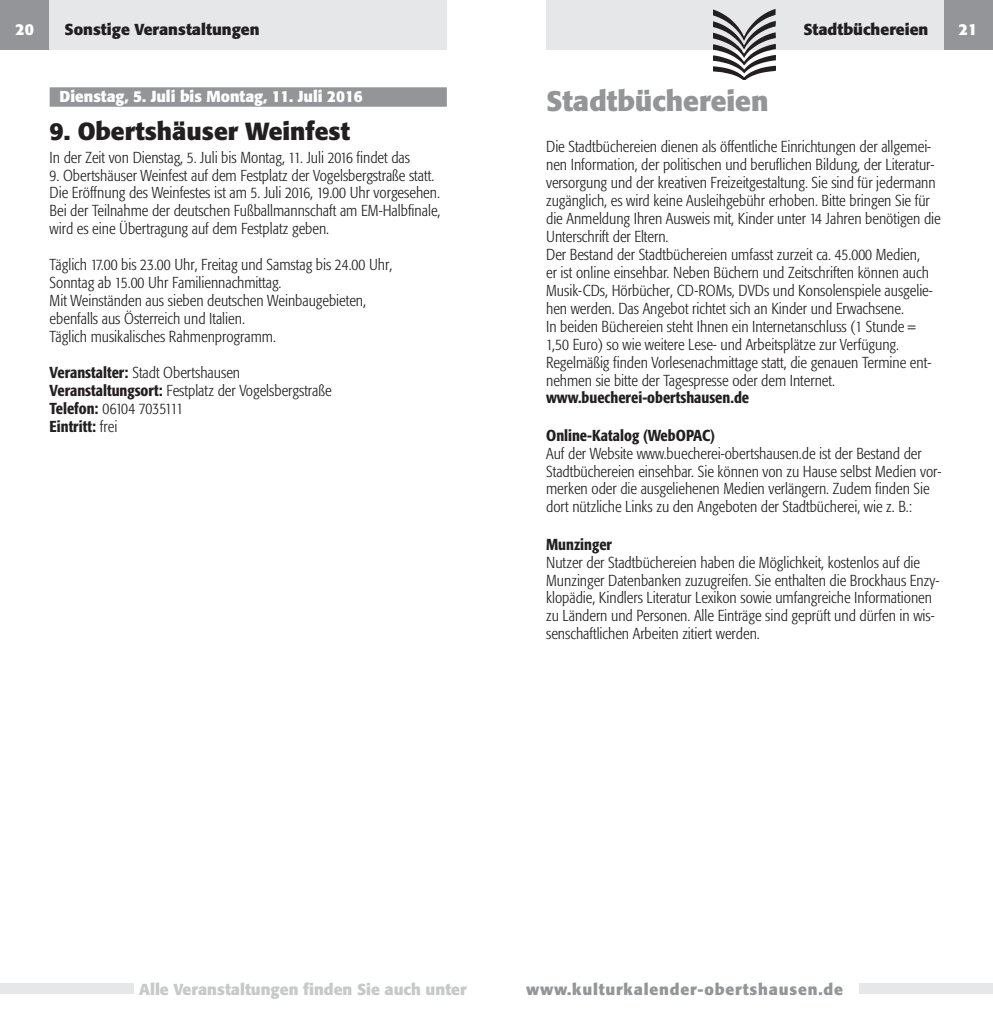
<style>
.page{position:relative;width:993px;height:1017px;background:#fff}
.page>*{position:absolute;margin:0;border:0;box-sizing:border-box;transform-origin:0 0}
.t1{font:700 28px "Formata";color:#939598}
.t2{font:700 24.5px "Formata";color:#231f20}
.t3{font:300 condensed 15.75px/18px "Formata";color:#231f20}
.t4{font:500 condensed 15.75px "Formata";color:#231f20}
.t5{font:700 15.75px "Formata";color:#231f20}
.t6{font:700 15.75px "Formata";color:#fff}
.t7{font:700 15.75px "Formata";color:#c7c8ca}
.t8{font:700 15.75px "Formata";letter-spacing:.05em;color:#939598}
.s1{font-weight:500}
</style>
<div class="page">
<div style="left:943px;top:0;width:49px;height:50px;background:#939598"></div>
<div style="left:859px;top:984px;width:133px;height:10px;background:#e6e7e9"></div>
<div style="left:50px;top:87px;width:396px;height:20px;background:#939598"></div>
<div style="left:0;top:984px;width:133px;height:10px;background:#e6e7e9"></div>
<div style="left:546px;top:0;width:397px;height:50px;background:#e6e7e9"></div>
<div style="left:0;top:0;width:50px;height:50px;background:#939598"></div>
<div style="left:50px;top:0;width:396px;height:50px;background:#e6e7e9"></div>
<img style="left:713px;top:10px;width:62px;height:69px">
<p class="t5" style="left:800px;top:19px;width:119px">Thea erspi lpla</p>
<p class="t6" style="left:958px;top:19px;width:20px">21</p>
<p class="t6" style="left:16px;top:19px;width:20px">20</p>
<p class="t5" style="left:64px;top:19px;width:196px">Sonstige Veranstaltungen</p>
<p class="t5" style="left:803px;top:19px;width:126px">Stadtbüchereien</p>
<p class="t6" style="left:60px;top:86px;width:304px">Dienstag, 5. Juli bis Montag, 11. Juli 2016</p>
<h2 class="t2" style="left:50px;top:116px;width:302px">9. Obertshäuser Weinfest</h2>
<p class="t3" style="left:50px;top:148px;width:362px">In der Zeit von Dienstag, 5. Juli bis Montag, 11. Juli 2016 findet das</p>
<p class="t3" style="left:50px;top:166px;width:392px">9. Obertshäuser Weinfest auf dem Festplatz der Vogelsbergstraße statt.<br>Die Eröffnung des Weinfestes ist am 5. Juli 2016, 19.00 Uhr vorgesehen.<br>Bei der Teilnahme der deutschen Fußballmannschaft am EM-Halbfinale, wird es eine Übertragung auf dem Festplatz geben.</p>
<p class="t3" style="left:50px;top:256px;width:344px">Täglich 17.00 bis 23.00 Uhr, Freitag und Samstag bis 24.00 Uhr, Sonntag ab 15.00 Uhr Familiennachmittag.<br>Mit Weinständen aus sieben deutschen Weinbaugebieten, ebenfalls aus Österreich und Italien.<br>Täglich musikalisches Rahmenprogramm.</p>
<p class="t3" style="left:50px;top:364px;width:283px"><span class="s1">Veranstalter:</span> Stadt Obertshausen<br><span class="s1">Veranstaltungsort:</span> Festplatz der Vogelsbergstraße<br><span class="s1">Telefon:</span> 06104 7035111<br><span class="s1">Eintritt:</span> frei</p>
<h1 class="t1" style="left:546px;top:84px;width:224px">Stadtbüchereien</h1>
<p class="t3" style="left:546px;top:138px;width:396px">Die Stadtbüchereien dienen als öffentliche Einrichtungen der allgemei&shy;nen Information, der politischen und beruflichen Bildung, der Literatur&shy;versorgung und der kreativen Freizeitgestaltung. Sie sind für jedermann zugänglich, es wird keine Ausleihgebühr erhoben. Bitte bringen Sie für die Anmeldung Ihren Ausweis mit, Kinder unter 14 Jahren benötigen die Unterschrift der Eltern.<br>Der Bestand der Stadtbüchereien umfasst zurzeit ca. 45.000 Medien,<br>er ist online einsehbar. Neben Büchern und Zeitschriften können auch Musik-CDs, Hörbücher, CD-ROMs, DVDs und Konsolenspiele ausgelie&shy;hen werden. Das Angebot richtet sich an Kinder und Erwachsene.<br>In beiden Büchereien steht Ihnen ein Internetanschluss (1 Stunde = 1,50 Euro) so wie weitere Lese- und Arbeitsplätze zur Verfügung.<br>Regelmäßig finden Vorlesenachmittage statt, die genauen Termine ent&shy;nehmen sie bitte der Tagespresse oder dem Internet.</p>
<p class="t4" style="left:546px;top:388px;width:204px">www.buecherei-obertshausen.de</p>
<p class="t4" style="left:546px;top:426px;width:170px">Online-Katalog (WebOPAC)</p>
<p class="t3" style="left:546px;top:444px;width:396px">Auf der Website www.buecherei-obertshausen.de ist der Bestand der Stadtbüchereien einsehbar. Sie können von zu Hause selbst Medien vor&shy;merken oder die ausgeliehenen Medien verlängern. Zudem finden Sie dort nützliche Links zu den Angeboten der Stadtbücherei, wie z. B.:</p>
<p class="t4" style="left:546px;top:534px;width:67px">Munzinger</p>
<p class="t3" style="left:546px;top:553px;width:394px">Nutzer der Stadtbüchereien haben die Möglichkeit, kostenlos auf die Munzinger Datenbanken zuzugreifen. Sie enthalten die Brockhaus Enzy&shy;klopädie, Kindlers Literatur Lexikon sowie umfangreiche Informationen zu Ländern und Personen. Alle Einträge sind geprüft und dürfen in wis&shy;senschaftlichen Arbeiten zitiert werden.</p>
<p class="t7" style="left:139px;top:979px;width:329px">Alle Veranstaltungen finden Sie auch unter</p>
<p class="t8" style="left:526px;top:979px;width:318px">www.kulturkalender-obertshausen.de</p>
</div>
